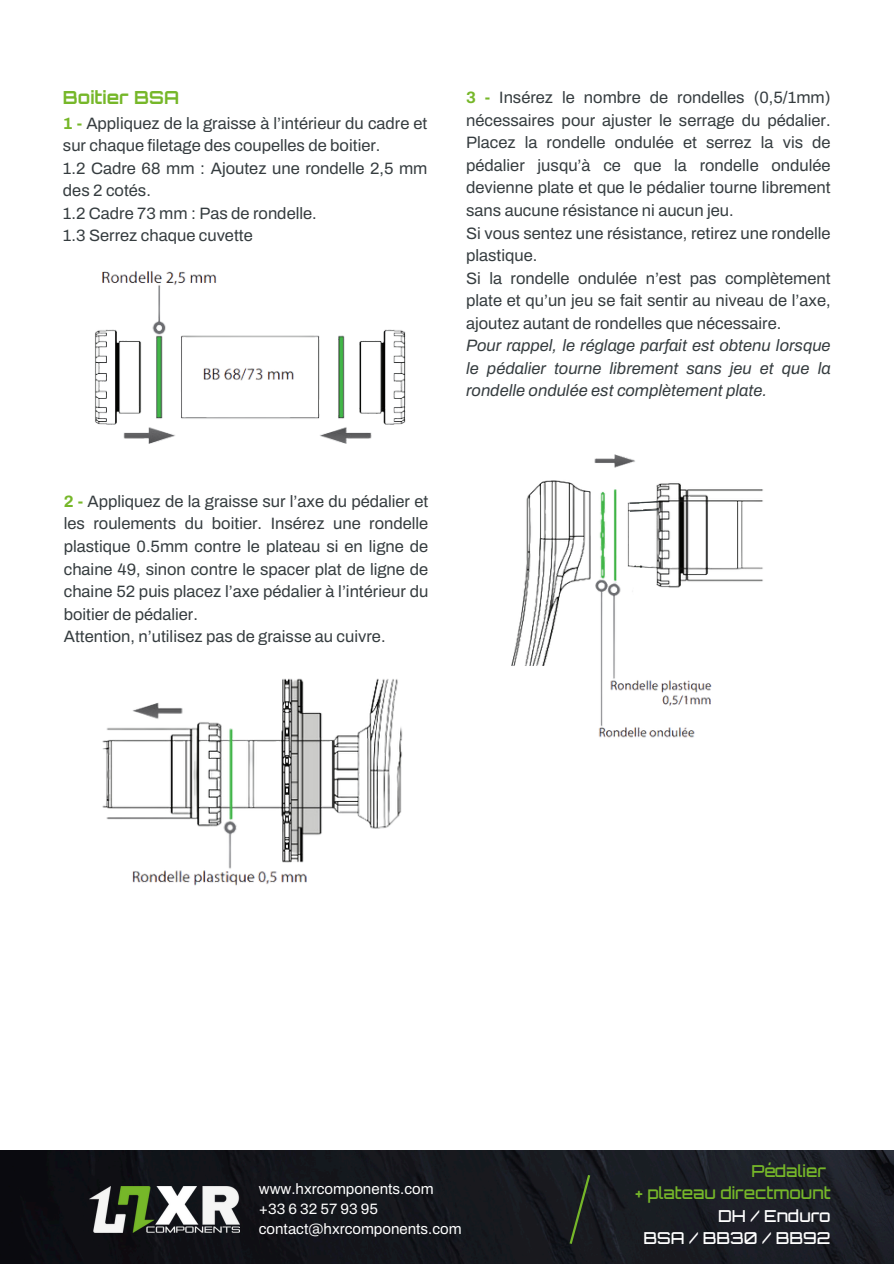
<style>
.page{position:relative;width:894px;height:1264px;background:#fff}
.page>*{position:absolute;margin:0;border:0;box-sizing:border-box;transform-origin:0 0}
.t1{font:700 18px "Orbitron";color:#76b729}
.t2{font:16.5px/22.5px "Archivo";color:#353c3f}
.t3{font:500 16.5px/22.5px "Orbitron";color:#76b729;text-align:right}
.t4{font:15px "Archivo";color:#fff}
.s1{font-weight:700;color:#76b729}
.s2{font-style:italic}
.s3{color:#fff}
</style>
<div class="page">
<img style="left:0;top:1150px;width:893px;height:113px">
<svg style="left:567px;top:1172px;width:24px;height:74px;background:#212921"></svg>
<img style="left:89px;top:1186px;width:150px;height:46px">
<img style="left:95px;top:271px;width:311px;height:173px">
<img style="left:102px;top:678px;width:301px;height:208px">
<img style="left:511px;top:454px;width:252px;height:284px">
<svg style="left:628px;top:500px;width:31px;height:12px"></svg>
<h2 class="t1" style="left:63px;top:91px;width:118px">Boitier BSA</h2>
<h1 class="t2" style="left:63px;top:112px;width:366px"><span class="s1">1 -</span> Appliquez de la graisse à l’intérieur du cadre et sur chaque filetage des coupelles de boitier.<br>1.2 Cadre 68 mm : Ajoutez une rondelle 2,5 mm des 2 cotés.<br>1.2 Cadre 73 mm : Pas de rondelle.<br>1.3 Serrez chaque cuvette</h1>
<p class="t2" style="left:64px;top:490px;width:366px"><span class="s1">2 -</span> Appliquez de la graisse sur l’axe du pédalier et les roulements du boitier. Insérez une rondelle plastique 0.5mm contre le plateau si en ligne de chaine 49, sinon contre le spacer plat de ligne de chaine 52 puis placez l’axe pédalier à l’intérieur du boitier de pédalier.<br>Attention, n’utilisez pas de graisse au cuivre.</p>
<h2 class="t2" style="left:466px;top:87px;width:366px"><span class="s1">3 -</span> Insérez le nombre de rondelles (0,5/1mm) nécessaires pour ajuster le serrage du pédalier.<br>Placez la rondelle ondulée et serrez la vis de pédalier jusqu’à ce que la rondelle ondulée devienne plate et que le pédalier tourne librement sans aucune résistance ni aucun jeu.<br>Si vous sentez une résistance, retirez une rondelle plastique.<br>Si la rondelle ondulée n’est pas complètement plate et qu’un jeu se fait sentir au niveau de l’axe, ajoutez autant de rondelles que nécessaire.<br><span class="s2">Pour rappel, le réglage parfait est obtenu lorsque le pédalier tourne librement sans jeu et que la rondelle ondulée est complètement plate.</span></h2>
<p class="t4" style="left:259px;top:1180px;width:176px">www.hxrcomponents.com</p>
<h2 class="t4" style="left:259px;top:1200px;width:121px">+33 6 32 57 93 95</h2>
<p class="t4" style="left:259px;top:1220px;width:204px">contact@hxrcomponents.com</p>
<p class="t3" style="left:635px;top:1161px;width:196px">Pédalier<br>+ plateau directmount<br><span class="s3">DH / Enduro<br>BSA / BB30 / BB92</span></p>
</div>
